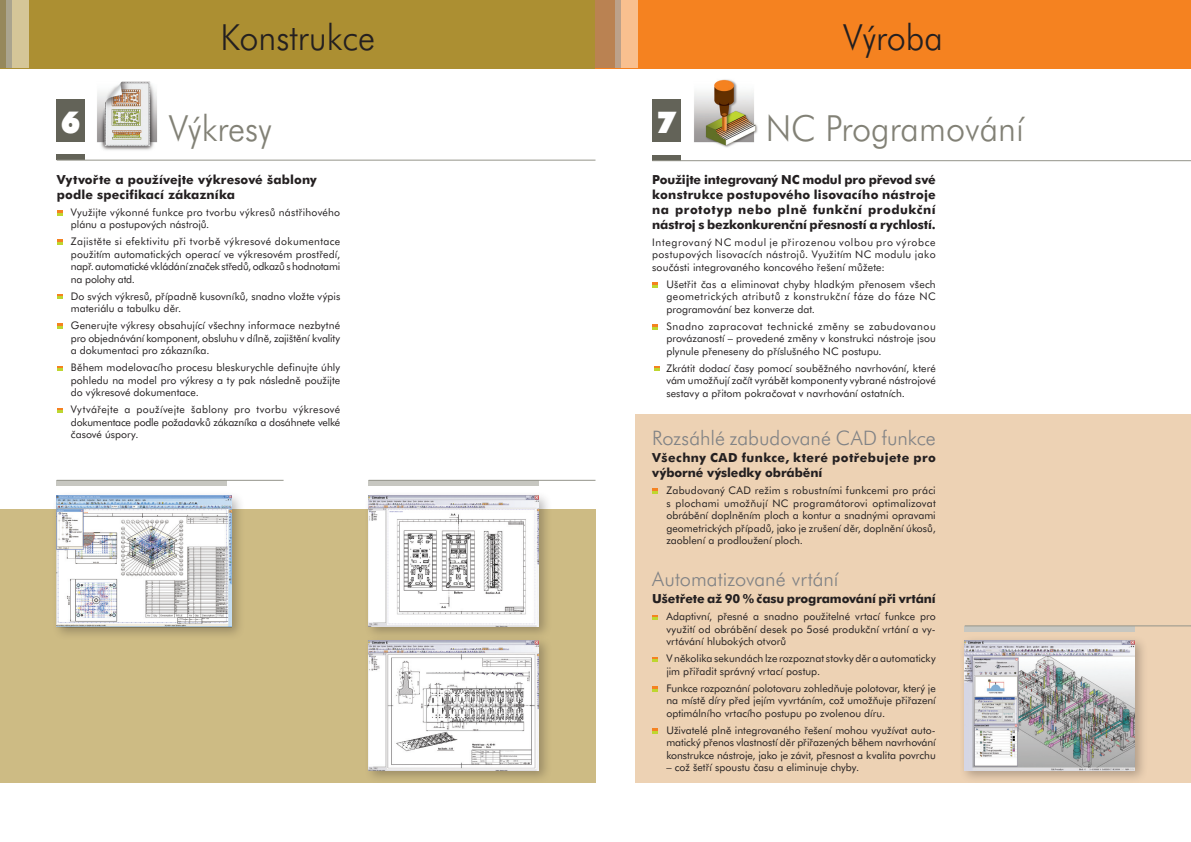
<style>
.page{position:relative;width:1191px;height:842px;background:#fff}
.page>*{position:absolute;margin:0;border:0;box-sizing:border-box;transform-origin:0 0}
.t1{font:300 36px "Futura BTCE";color:#828176;scale:.95 1}
.t2{font:300 36px "Futura BTCE";color:#231f20;scale:.95 1}
.t3{font:900 30px "Futura BTCE";color:#fff;scale:.95 1}
.t4{font:300 20px "Futura BTCE";color:#808285}
.t5{font:700 12.5px/15px "Futura BTCE";color:#231f20;text-align:justify}
.t6{font:700 12.5px/15px "Futura BTCE";letter-spacing:.025em;color:#231f20}
.t7{font:10.5px/12.5px "Futura BTCE";color:#231f20;text-align:justify}
.t8{font:10.5px/12.5px "Futura BTCE";letter-spacing:.02em;color:#231f20}
</style>
<div class="page">
<div style="left:0;top:509px;width:595px;height:273px;background:#cdbb84"></div>
<div style="left:0;top:0;width:595px;height:68px;background:#ac8f32"></div>
<div style="left:6px;top:0;width:22px;height:68px;background:linear-gradient(to bottom,#d5c698,#d5c698)"></div>
<svg style="left:0;top:0;width:11px;height:68px"></svg>
<div style="left:595px;top:0;width:596px;height:68px;background:#f58220"></div>
<div style="left:615px;top:0;width:23px;height:68px;background:#f9c08f"></div>
<svg style="left:595px;top:0;width:26px;height:68px;background:#ba895e"></svg>
<div style="left:635px;top:414px;width:556px;height:368px;background:#edd2b4"></div>
<div style="left:57px;top:154px;width:28px;height:6px;background:#636358"></div>
<hr style="left:57px;top:160px;width:538px;height:1px;background:#94948a">
<img style="left:694px;top:79px;width:64px;height:69px">
<div style="left:652px;top:99px;width:28px;height:43px;background:#636358"></div>
<div style="left:652px;top:155px;width:28px;height:6px;background:#636358"></div>
<hr style="left:652px;top:160px;width:539px;height:1px;background:#94948a">
<div style="left:959px;top:635px;width:188px;height:149px;background:#231f20;opacity:.3"></div>
<img style="left:964px;top:640px;width:170px;height:130px">
<div style="left:964px;top:626px;width:170px;height:5px;background:#c7c7c1"></div>
<div style="left:369px;top:480px;width:170px;height:6px;background:#c7c7c1"></div>
<div style="left:57px;top:480px;width:170px;height:6px;background:#c7c7c1"></div>
<hr style="left:964px;top:625px;width:227px;height:1px;background:#94948a">
<hr style="left:369px;top:480px;width:226px;height:1px;background:#94948a">
<hr style="left:57px;top:480px;width:226px;height:1px;background:#94948a">
<img style="left:97px;top:81px;width:60px;height:69px">
<div style="left:57px;top:99px;width:28px;height:43px;background:#636358"></div>
<div style="left:364px;top:491px;width:189px;height:149px;background:#231f20;opacity:.3"></div>
<img style="left:369px;top:496px;width:170px;height:130px">
<div style="left:364px;top:635px;width:189px;height:149px;background:#231f20;opacity:.3"></div>
<img style="left:369px;top:640px;width:170px;height:130px">
<div style="left:51px;top:490px;width:194px;height:151px;background:#231f20;opacity:.3"></div>
<img style="left:57px;top:495px;width:174px;height:132px">
<svg style="left:57px;top:210px;width:5px;height:5px"></svg>
<svg style="left:57px;top:239px;width:5px;height:6px"></svg>
<svg style="left:57px;top:294px;width:5px;height:5px"></svg>
<svg style="left:57px;top:323px;width:5px;height:6px"></svg>
<svg style="left:57px;top:366px;width:5px;height:5px"></svg>
<svg style="left:57px;top:408px;width:5px;height:5px"></svg>
<svg style="left:652px;top:282px;width:6px;height:6px"></svg>
<svg style="left:652px;top:324px;width:6px;height:6px"></svg>
<svg style="left:654px;top:366px;width:6px;height:5px"></svg>
<svg style="left:652px;top:615px;width:6px;height:5px"></svg>
<svg style="left:652px;top:488px;width:6px;height:6px"></svg>
<svg style="left:652px;top:657px;width:6px;height:5px"></svg>
<svg style="left:652px;top:686px;width:6px;height:6px"></svg>
<svg style="left:652px;top:728px;width:6px;height:6px"></svg>
<h1 class="t2" style="left:220px;top:14px;width:164px">Konstrukce</h1>
<h1 class="t2" style="left:843px;top:14px;width:106px">Výroba</h1>
<h2 class="t3" style="left:61px;top:101px;width:22px">6</h2>
<h1 class="t1" style="left:169px;top:104px;width:110px">Výkresy</h1>
<p class="t5" style="left:57px;top:171px;width:262px">Vytvořte a používejte výkresové šablony podle specifikací zákazníka</p>
<p class="t8" style="left:71px;top:205px;width:271px">Využijte výkonné funkce pro tvorbu výkresů nástřihového plánu a postupových nástrojů.</p>
<p class="t7" style="left:71px;top:235px;width:271px">Zajistěte si efektivitu při tvorbě výkresové dokumentace použitím automatických operací ve výkresovém prostředí, např. automatické vkládání značek středů, odkazů s hodnotami na polohy atd.</p>
<p class="t7" style="left:71px;top:289px;width:271px">Do svých výkresů, případně kusovníků, snadno vložte výpis materiálu a tabulku děr.</p>
<p class="t7" style="left:71px;top:319px;width:271px">Generujte výkresy obsahující všechny informace nezbytné pro objednávání komponent, obsluhu v dílně, zajištění kvality a dokumentaci pro zákazníka.</p>
<p class="t7" style="left:71px;top:361px;width:271px">Během modelovacího procesu bleskurychle definujte úhly pohledu na model pro výkresy a ty pak následně použijte do výkresové dokumentace.</p>
<p class="t7" style="left:71px;top:403px;width:271px">Vytvářejte a používejte šablony pro tvorbu výkresové dokumentace podle požadavků zákazníka a dosáhnete velké časové úspory.</p>
<h2 class="t3" style="left:656px;top:101px;width:22px">7</h2>
<h1 class="t1" style="left:765px;top:104px;width:273px">NC Programování</h1>
<p class="t5" style="left:652px;top:171px;width:285px">Použijte integrovaný NC modul pro převod své konstrukce postupového lisovacího nástroje na prototyp nebo plně funkční produkční nástroj s bezkonkurenční přesností a rychlostí.</p>
<p class="t7" style="left:652px;top:235px;width:285px">Integrovaný NC modul je přirozenou volbou pro výrobce postupových lisovacích nástrojů. Využitím NC modulu jako součásti integrovaného koncového řešení můžete:</p>
<p class="t7" style="left:666px;top:277px;width:271px">Ušetřit čas a eliminovat chyby hladkým přenosem všech geometrických atributů z konstrukční fáze do fáze NC programování bez konverze dat.</p>
<p class="t7" style="left:666px;top:319px;width:271px">Snadno zapracovat technické změny se zabudovanou provázaností – provedené změny v konstrukci nástroje jsou plynule přeneseny do příslušného NC postupu.</p>
<p class="t7" style="left:666px;top:361px;width:271px">Zkrátit dodací časy pomocí souběžného navrhování, které vám umožňují začít vyrábět komponenty vybrané nástrojové sestavy a přitom pokračovat v navrhování ostatních.</p>
<h3 class="t4" style="left:652px;top:425px;width:285px">Rozsáhlé zabudované CAD funkce</h3>
<p class="t6" style="left:652px;top:449px;width:285px">Všechny CAD funkce, které potřebujete pro výborné výsledky obrábění</p>
<p class="t7" style="left:666px;top:484px;width:271px">Zabudovaný CAD režim s robustními funkcemi pro práci s plochami umožňují NC programátorovi optimalizovat obrábění doplněním ploch a kontur a snadnými opravami geometrických případů, jako je zrušení děr, doplnění úkosů, zaoblení a prodloužení ploch.</p>
<h3 class="t4" style="left:652px;top:566px;width:188px">Automatizované vrtání</h3>
<p class="t5" style="left:652px;top:590px;width:285px">Ušetřete až 90 % času programování při vrtání</p>
<p class="t7" style="left:666px;top:610px;width:271px">Adaptivní, přesné a snadno použitelné vrtací funkce pro využití od obrábění desek po 5osé produkční vrtání a vy&shy;vrtávání hlubokých otvorů</p>
<p class="t7" style="left:666px;top:652px;width:271px">V několika sekundách lze rozpoznat stovky děr a automaticky jim přiřadit správný vrtací postup.</p>
<p class="t7" style="left:666px;top:681px;width:271px">Funkce rozpoznání polotovaru zohledňuje polotovar, který je na místě díry před jejím vyvrtáním, což umožňuje přiřazení optimálního vrtacího postupu po zvolenou díru.</p>
<p class="t7" style="left:666px;top:723px;width:271px">Uživatelé plně integrovaného řešení mohou využívat auto&shy;matický přenos vlastností děr přiřazených během navrhování konstrukce nástroje, jako je závit, přesnost a kvalita povrchu</p>
<p class="t7" style="left:666px;top:761px;width:194px">– což šetří spoustu času a eliminuje chyby.</p>
</div>
